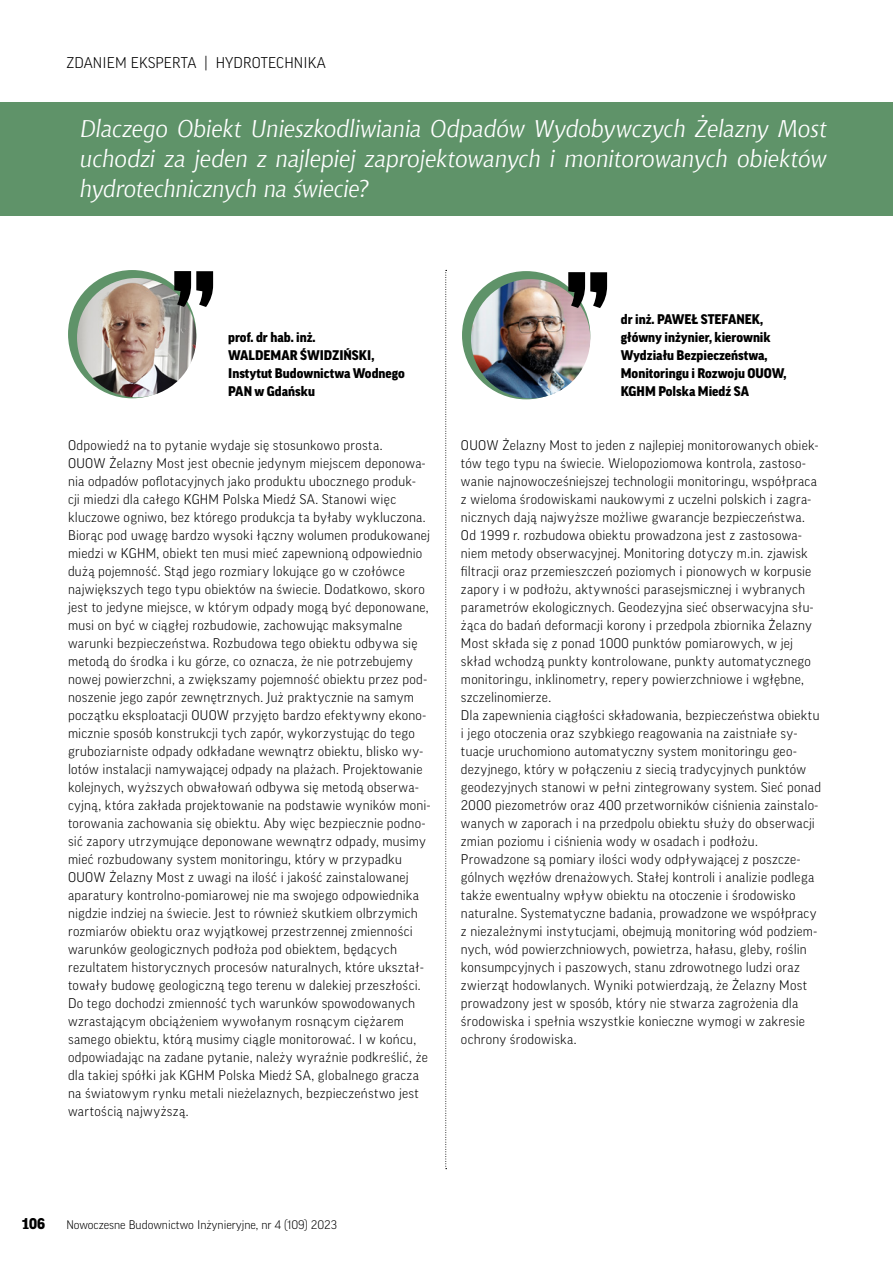
<style>
.page{position:relative;width:893px;height:1263px;background:#fff}
.page>*{position:absolute;margin:0;border:0;box-sizing:border-box;transform-origin:0 0}
.t1{font:italic 24px/30px "Chianti EU";letter-spacing:-.01em;color:#fff;text-align:justify}
.t2{font:300 15px "Good Pro";letter-spacing:.01em;color:#000}
.t3{font:900 15px "Good Pro";color:#000}
.t4{font:300 13.5px/18px "Good Pro";letter-spacing:.02em;color:#000}
.t5{font:900 13.5px/18px "Good Pro";color:#000}
.t6{font:300 12px "Good Pro";color:#000}
</style>
<div class="page">
<div style="left:462px;top:271px;width:128px;height:128px;background:#5f9369;border-radius:50%"></div>
<img style="left:471px;top:279px;width:119px;height:119px;border-radius:60px">
<svg style="left:568px;top:272px;width:39px;height:36px"></svg>
<div style="left:68px;top:270px;width:128px;height:128px;background:#5f9369;border-radius:50%"></div>
<img style="left:77px;top:278px;width:119px;height:119px;border-radius:60px">
<svg style="left:174px;top:271px;width:39px;height:36px"></svg>
<svg style="left:445px;top:270px;width:2px;height:899px"></svg>
<div style="left:0;top:102px;width:893px;height:114px;background:#5f9369"></div>
<p class="t2" style="left:66px;top:54px;width:261px">ZDANIEM EKSPERTA | HYDROTECHNIKA</p>
<h1 class="t1" style="left:80px;top:114px;width:748px">Dlaczego Obiekt Unieszkodliwiania Odpadów Wydobywczych Żelazny Most uchodzi za jeden z najlepiej zaprojektowanych i monitorowanych obiektów hydrotechnicznych na świecie?</h1>
<h1 class="t1" style="left:80px;top:129px;width:692px">Czym jest budownictwo przyjazne dla środowiska? W jaki sposób branża</h1>
<p class="t5" style="left:228px;top:328px;width:178px">prof. dr hab. inż.<br>WALDEMAR ŚWIDZIŃSKI,<br>Instytut Budownictwa Wodnego<br>PAN w Gdańsku</p>
<p class="t5" style="left:621px;top:310px;width:167px">dr inż. PAWEŁ STEFANEK, główny inżynier, kierownik<br>Wydziału Bezpieczeństwa,<br>Monitoringu i Rozwoju OUOW,<br>KGHM Polska Miedź SA</p>
<p class="t4" style="left:68px;top:436px;width:364px">Odpowiedź na to pytanie wydaje się stosunkowo prosta.<br>OUOW Żelazny Most jest obecnie jedynym miejscem deponowa&shy;nia odpadów poflotacyjnych jako produktu ubocznego produk&shy;cji miedzi dla całego KGHM Polska Miedź SA. Stanowi więc kluczowe ogniwo, bez którego produkcja ta byłaby wykluczona.<br>Biorąc pod uwagę bardzo wysoki łączny wolumen produkowanej miedzi w KGHM, obiekt ten musi mieć zapewnioną odpowiednio dużą pojemność. Stąd jego rozmiary lokujące go w czołówce największych tego typu obiektów na świecie. Dodatkowo, skoro jest to jedyne miejsce, w którym odpady mogą być deponowane, musi on być w ciągłej rozbudowie, zachowując maksymalne warunki bezpieczeństwa. Rozbudowa tego obiektu odbywa się metodą do środka i ku górze, co oznacza, że nie potrzebujemy nowej powierzchni, a zwiększamy pojemność obiektu przez pod&shy;noszenie jego zapór zewnętrznych. Już praktycznie na samym początku eksploatacji OUOW przyjęto bardzo efektywny ekono&shy;micznie sposób konstrukcji tych zapór, wykorzystując do tego gruboziarniste odpady odkładane wewnątrz obiektu, blisko wy&shy;lotów instalacji namywającej odpady na plażach. Projektowanie kolejnych, wyższych obwałowań odbywa się metodą obserwa&shy;cyjną, która zakłada projektowanie na podstawie wyników moni&shy;torowania zachowania się obiektu. Aby więc bezpiecznie podno&shy;sić zapory utrzymujące deponowane wewnątrz odpady, musimy mieć rozbudowany system monitoringu, który w przypadku OUOW Żelazny Most z uwagi na ilość i jakość zainstalowanej aparatury kontrolno-pomiarowej nie ma swojego odpowiednika nigdzie indziej na świecie. Jest to również skutkiem olbrzymich rozmiarów obiektu oraz wyjątkowej przestrzennej zmienności warunków geologicznych podłoża pod obiektem, będących rezultatem historycznych procesów naturalnych, które ukształ&shy;towały budowę geologiczną tego terenu w dalekiej przeszłości.<br>Do tego dochodzi zmienność tych warunków spowodowanych wzrastającym obciążeniem wywołanym rosnącym ciężarem samego obiektu, którą musimy ciągle monitorować. I w końcu, odpowiadając na zadane pytanie, należy wyraźnie podkreślić, że dla takiej spółki jak KGHM Polska Miedź SA, globalnego gracza na światowym rynku metali nieżelaznych, bezpieczeństwo jest wartością najwyższą.</p>
<p class="t4" style="left:461px;top:436px;width:362px">OUOW Żelazny Most to jeden z najlepiej monitorowanych obiek&shy;tów tego typu na świecie. Wielopoziomowa kontrola, zastoso&shy;wanie najnowocześniejszej technologii monitoringu, współpraca z wieloma środowiskami naukowymi z uczelni polskich i zagra&shy;nicznych dają najwyższe możliwe gwarancje bezpieczeństwa.<br>Od 1999 r. rozbudowa obiektu prowadzona jest z zastosowa&shy;niem metody obserwacyjnej. Monitoring dotyczy m.in. zjawisk filtracji oraz przemieszczeń poziomych i pionowych w korpusie zapory i w podłożu, aktywności parasejsmicznej i wybranych parametrów ekologicznych. Geodezyjna sieć obserwacyjna słu&shy;żąca do badań deformacji korony i przedpola zbiornika Żelazny Most składa się z ponad 1000 punktów pomiarowych, w jej skład wchodzą punkty kontrolowane, punkty automatycznego monitoringu, inklinometry, repery powierzchniowe i wgłębne, szczelinomierze.<br>Dla zapewnienia ciągłości składowania, bezpieczeństwa obiektu i jego otoczenia oraz szybkiego reagowania na zaistniałe sy&shy;tuacje uruchomiono automatyczny system monitoringu geo&shy;dezyjnego, który w połączeniu z siecią tradycyjnych punktów geodezyjnych stanowi w pełni zintegrowany system. Sieć ponad 2000 piezometrów oraz 400 przetworników ciśnienia zainstalo&shy;wanych w zaporach i na przedpolu obiektu służy do obserwacji zmian poziomu i ciśnienia wody w osadach i podłożu.<br>Prowadzone są pomiary ilości wody odpływającej z poszcze&shy;gólnych węzłów drenażowych. Stałej kontroli i analizie podlega także ewentualny wpływ obiektu na otoczenie i środowisko naturalne. Systematyczne badania, prowadzone we współpracy z niezależnymi instytucjami, obejmują monitoring wód podziem&shy;nych, wód powierzchniowych, powietrza, hałasu, gleby, roślin konsumpcyjnych i paszowych, stanu zdrowotnego ludzi oraz zwierząt hodowlanych. Wyniki potwierdzają, że Żelazny Most prowadzony jest w sposób, który nie stwarza zagrożenia dla środowiska i spełnia wszystkie konieczne wymogi w zakresie ochrony środowiska.</p>
<p class="t3" style="left:21px;top:1215px;width:25px">106</p>
<p class="t6" style="left:66px;top:1218px;width:272px">Nowoczesne Budownictwo Inżynieryjne, nr 4 (109) 2023</p>
</div>
